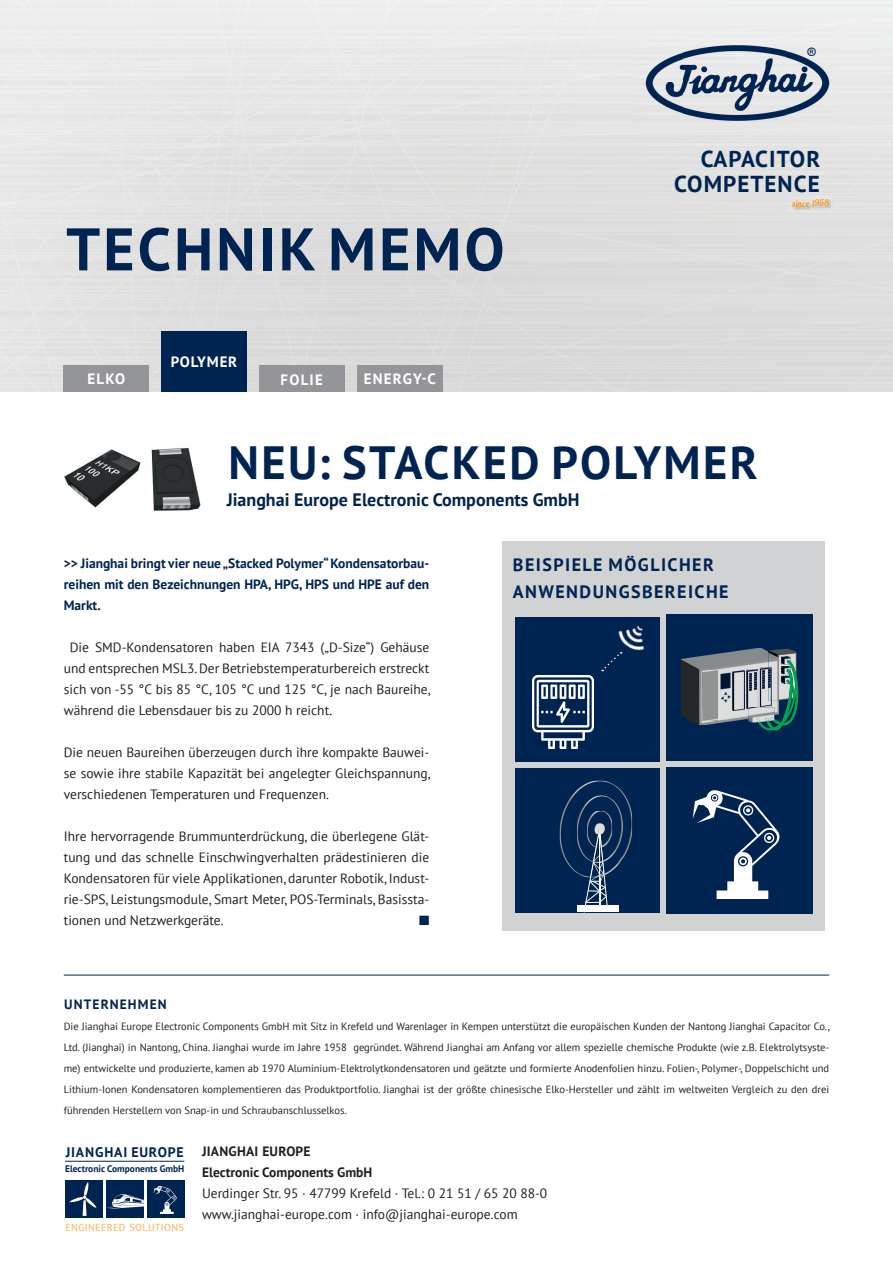
<style>
.page{position:relative;width:893px;height:1263px;background:#fff}
.page>*{position:absolute;margin:0;border:0;box-sizing:border-box;transform-origin:0 0}
.t1{font:700 60px "PT Sans";letter-spacing:.05em;color:#002451}
.t2{font:700 46.5px "PT Sans";letter-spacing:.05em;color:#002451}
.t3{font:700 22.95px/25px "PT Sans";letter-spacing:.045em;color:#002451;text-align:right}
.t4{font:700 18px "PT Sans";color:#002451}
.t5{font:700 18px/27px "PT Sans";letter-spacing:.08em;color:#002451}
.t6{font:15.9px "PT Sans";color:#002451}
.t7{font:700 15px "PT Sans";letter-spacing:.08em;color:#fff}
.t8{font:700 15px "PT Sans";letter-spacing:.05em;color:#fff}
.t9{font:700 13.8px "PT Sans";letter-spacing:.06em;color:#002451}
.t10{font:13.5px/21px "PT Sans";color:#231f20;text-align:justify}
.t11{font:700 13.5px/21px "PT Sans";color:#002451;text-align:justify}
.t12{font:700 13.5px/21px "PT Sans";color:#231f20}
.t13{font:700 13.5px "PT Sans";letter-spacing:.08em;color:#002451}
.t14{font:13.5px "Zapf Dingbats ITC";color:#002451}
.t15{font:10.5px/21px "PT Sans";color:#231f20;text-align:justify}
.t16{font:10.2px "PT Sans";letter-spacing:.03em;color:#faae4b}
.t17{font:700 9.45px "PT Sans";color:#002451}
.t18{font:9.15px "Lobster";color:#f89c1c}
</style>
<div class="page">
<div style="left:502px;top:541px;width:323px;height:390px;background:#d1d2d4"></div>
<img style="left:0;top:0;width:683px;height:392px">
<img style="left:789px;top:196px;width:42px;height:14px">
<img style="left:792px;top:198px;width:40px;height:12px">
<img style="left:632px;top:40px;width:206px;height:84px">
<div style="left:64px;top:366px;width:85px;height:26px;background:#939598"></div>
<div style="left:259px;top:366px;width:85px;height:26px;background:#939598"></div>
<div style="left:162px;top:332px;width:85px;height:60px;background:#002451"></div>
<div style="left:357px;top:366px;width:85px;height:26px;background:#939598"></div>
<div style="left:515px;top:617px;width:145px;height:145px;background:#002451"></div>
<img style="left:532px;top:676px;width:61px;height:72px">
<img style="left:618px;top:625px;width:27px;height:29px">
<svg style="left:602px;top:652px;width:20px;height:19px"></svg>
<div style="left:666px;top:615px;width:147px;height:146px;background:#002451"></div>
<img style="left:779px;top:648px;width:18px;height:8px">
<img style="left:680px;top:648px;width:99px;height:77px">
<img style="left:746px;top:669px;width:2px;height:40px">
<img style="left:733px;top:671px;width:11px;height:39px">
<img style="left:721px;top:673px;width:10px;height:17px">
<img style="left:702px;top:671px;width:16px;height:50px">
<svg style="left:748px;top:656px;width:50px;height:75px;background:#719291"></svg>
<div style="left:667px;top:768px;width:146px;height:146px;background:#002451"></div>
<img style="left:692px;top:790px;width:88px;height:109px">
<div style="left:515px;top:768px;width:145px;height:144px;background:#002451"></div>
<div style="left:577px;top:905px;width:41px;height:7px;background:#fff"></div>
<img style="left:559px;top:781px;width:73px;height:96px">
<img style="left:577px;top:795px;width:46px;height:67px">
<img style="left:587px;top:811px;width:25px;height:36px">
<svg style="left:584px;top:823px;width:24px;height:82px"></svg>
<hr style="left:65px;top:1161px;width:119px;height:1px;background:#002451">
<div style="left:65px;top:1180px;width:37px;height:37px;background:#002451"></div>
<img style="left:69px;top:1182px;width:28px;height:34px">
<div style="left:106px;top:1180px;width:37px;height:37px;background:#002451"></div>
<img style="left:107px;top:1194px;width:36px;height:15px">
<div style="left:147px;top:1180px;width:37px;height:37px;background:#002451"></div>
<img style="left:153px;top:1185px;width:24px;height:28px">
<hr style="left:64px;top:975px;width:765px;height:1px;background:#002451">
<img style="left:64px;top:448px;width:137px;height:63px">
<svg style="left:721px;top:692px;width:10px;height:11px"></svg>
<p class="t6" style="left:806px;top:43px;width:13px">®</p>
<h1 class="t1" style="left:66px;top:209px;width:440px">TECHNIK MEMO</h1>
<p class="t8" style="left:171px;top:352px;width:68px">POLYMER</p>
<p class="t7" style="left:88px;top:369px;width:39px">ELKO</p>
<p class="t7" style="left:281px;top:369px;width:44px">FOLIE</p>
<p class="t7" style="left:364px;top:369px;width:74px">ENERGY-C</p>
<h3 class="t3" style="left:674px;top:145px;width:148px">CAPACITOR<br>COMPETENCE</h3>
<p class="t18" style="left:792px;top:198px;width:38px;rotate:-2deg">since 1958</p>
<h2 class="t2" style="left:229px;top:432px;width:531px">NEU: STACKED POLYMER</h2>
<h3 class="t4" style="left:227px;top:488px;width:354px">Jianghai Europe Electronic Components GmbH</h3>
<p class="t11" style="left:64px;top:553px;width:367px">&gt;&gt; Jianghai bringt vier neue „Stacked Polymer“ Kondensatorbau&shy;reihen mit den Bezeichnungen HPA, HPG, HPS und HPE auf den Markt.</p>
<p class="t10" style="left:64px;top:637px;width:368px;text-indent:6px">Die SMD-Kondensatoren haben EIA 7343 („D-Size“) Gehäuse und entsprechen MSL3. Der Betriebstemperaturbereich erstreckt sich von -55 °C bis 85 °C, 105 °C und 125 °C, je nach Baureihe, während die Lebensdauer bis zu 2000 h reicht.</p>
<p class="t10" style="left:64px;top:742px;width:368px">Die neuen Baureihen überzeugen durch ihre kompakte Bauwei&shy;se sowie ihre stabile Kapazität bei angelegter Gleichspannung, verschiedenen Temperaturen und Frequenzen.</p>
<p class="t10" style="left:64px;top:826px;width:367px">Ihre hervorragende Brummunterdrückung, die überlegene Glät&shy;tung und das schnelle Einschwingverhalten prädestinieren die Kondensatoren für viele Applikationen, darunter Robotik, Indust&shy;rie-SPS, Leistungsmodule, Smart Meter, POS-Terminals, Basissta&shy;tionen und Netzwerkgeräte.</p>
<p class="t14" style="left:419px;top:914px;width:12px">■</p>
<h3 class="t5" style="left:513px;top:551px;width:217px">BEISPIELE MÖGLICHER<br>ANWENDUNGSBEREICHE</h3>
<p class="t13" style="left:64px;top:996px;width:104px">UNTERNEHMEN</p>
<p class="t15" style="left:64px;top:1016px;width:768px">Die Jianghai Europe Electronic Components GmbH mit Sitz in Krefeld und Warenlager in Kempen unterstützt die europäischen Kunden der Nantong Jianghai Capacitor Co., Ltd. (Jianghai) in Nantong, China. Jianghai wurde im Jahre 1958 gegründet. Während Jianghai am Anfang vor allem spezielle chemische Produkte (wie z.B. Elektrolytsyste&shy;me) entwickelte und produzierte, kamen ab 1970 Aluminium-Elektrolytkondensatoren und geätzte und formierte Anodenfolien hinzu. Folien-, Polymer-, Doppelschicht und Lithium-Ionen Kondensatoren komplementieren das Produktportfolio. Jianghai ist der größte chinesische Elko-Hersteller und zählt im weltweiten Vergleich zu den drei führenden Herstellern von Snap-in und Schraubanschlusselkos.</p>
<p class="t9" style="left:66px;top:1143px;width:120px">JIANGHAI EUROPE</p>
<p class="t17" style="left:65px;top:1162px;width:121px">Electronic Components GmbH</p>
<p class="t12" style="left:202px;top:1141px;width:172px">JIANGHAI EUROPE<br>Electronic Components GmbH</p>
<p class="t10" style="left:202px;top:1183px;width:347px">Uerdinger Str. 95 · 47799 Krefeld · Tel.: 0 21 51 / 65 20 88-0 www.jianghai-europe.com · info@jianghai-europe.com</p>
<p class="t16" style="left:66px;top:1221px;width:120px">ENGINEERED SOLUTIONS</p>
</div>
